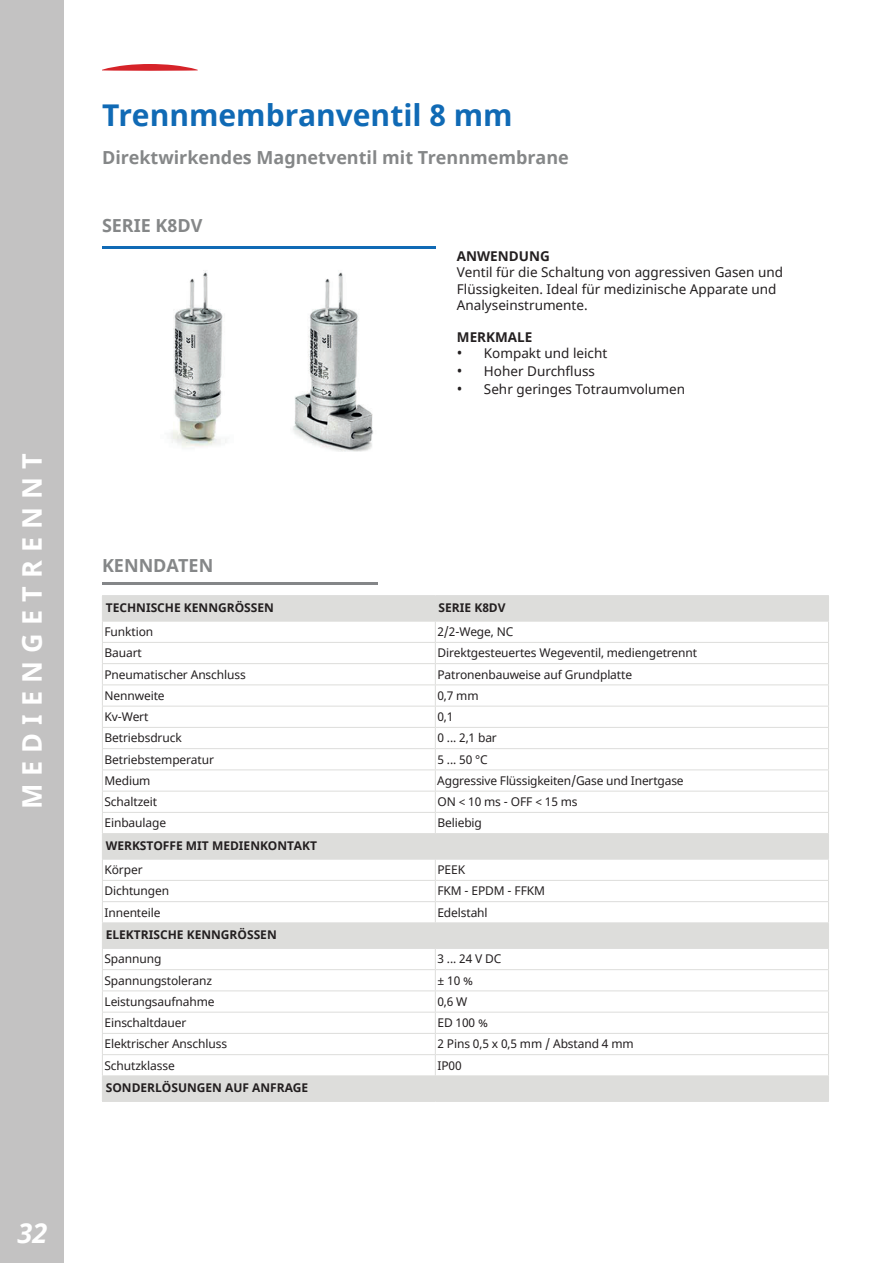
<style>
.page{position:relative;width:893px;height:1263px;background:#fff}
.page>*{position:absolute;margin:0;border:0;box-sizing:border-box;transform-origin:0 0}
.t1{font:700 30px "Noto Sans";color:#106ab5}
.t2{font:700 27px "Noto Sans";letter-spacing:.3em;color:#fff}
.t3{font:italic 700 27px "Noto Sans";color:#fff}
.t4{font:700 18px "Noto Sans";color:#858788}
.t5{font:13.5px/16.2px "Noto Sans";color:#231f20}
.t6{font:700 13.5px "Noto Sans";color:#231f20}
.t7{font:12px "Noto Sans";letter-spacing:-.01em;color:#231f20}
.t8{font:700 12px "Noto Sans";color:#231f20}
.s1{font-size:15px}
</style>
<div class="page">
<div style="left:0;top:0;width:64px;height:1263px;background:#c3c2c2"></div>
<svg style="left:102px;top:64px;width:96px;height:7px"></svg>
<hr style="left:102px;top:247px;width:334px;height:2px;background:#106ab5">
<img style="left:171px;top:270px;width:202px;height:182px">
<hr style="left:102px;top:583px;width:275px;height:2px;background:#848688">
<svg style="left:103px;top:596px;width:725px;height:505px"></svg>
<hr style="left:102px;top:595px;width:333px;height:1px;background:#dddddb">
<hr style="left:435px;top:595px;width:394px;height:1px;background:#dddddb">
<hr style="left:102px;top:642px;width:333px;height:1px;background:#dddddb">
<hr style="left:435px;top:642px;width:394px;height:1px;background:#dddddb">
<hr style="left:102px;top:663px;width:333px;height:1px;background:#dddddb">
<hr style="left:435px;top:663px;width:394px;height:1px;background:#dddddb">
<hr style="left:102px;top:685px;width:333px;height:1px;background:#dddddb">
<hr style="left:435px;top:685px;width:394px;height:1px;background:#dddddb">
<hr style="left:102px;top:706px;width:333px;height:1px;background:#dddddb">
<hr style="left:435px;top:706px;width:394px;height:1px;background:#dddddb">
<hr style="left:102px;top:727px;width:333px;height:1px;background:#dddddb">
<hr style="left:435px;top:727px;width:394px;height:1px;background:#dddddb">
<hr style="left:102px;top:748px;width:333px;height:1px;background:#dddddb">
<hr style="left:435px;top:748px;width:394px;height:1px;background:#dddddb">
<hr style="left:102px;top:770px;width:333px;height:1px;background:#dddddb">
<hr style="left:435px;top:770px;width:394px;height:1px;background:#dddddb">
<hr style="left:102px;top:791px;width:333px;height:1px;background:#dddddb">
<hr style="left:435px;top:791px;width:394px;height:1px;background:#dddddb">
<hr style="left:102px;top:812px;width:333px;height:1px;background:#dddddb">
<hr style="left:435px;top:812px;width:394px;height:1px;background:#dddddb">
<hr style="left:102px;top:880px;width:333px;height:1px;background:#dddddb">
<hr style="left:435px;top:880px;width:394px;height:1px;background:#dddddb">
<hr style="left:102px;top:901px;width:333px;height:1px;background:#dddddb">
<hr style="left:435px;top:901px;width:394px;height:1px;background:#dddddb">
<hr style="left:102px;top:969px;width:333px;height:1px;background:#dddddb">
<hr style="left:435px;top:969px;width:394px;height:1px;background:#dddddb">
<hr style="left:102px;top:991px;width:333px;height:1px;background:#dddddb">
<hr style="left:435px;top:991px;width:394px;height:1px;background:#dddddb">
<hr style="left:102px;top:1012px;width:333px;height:1px;background:#dddddb">
<hr style="left:435px;top:1012px;width:394px;height:1px;background:#dddddb">
<hr style="left:102px;top:1033px;width:333px;height:1px;background:#dddddb">
<hr style="left:435px;top:1033px;width:394px;height:1px;background:#dddddb">
<hr style="left:102px;top:1054px;width:333px;height:1px;background:#dddddb">
<hr style="left:435px;top:1054px;width:394px;height:1px;background:#dddddb">
<svg style="left:435px;top:596px;width:1px;height:505px"></svg>
<hr style="left:102px;top:621px;width:333px;height:1px;background:#dddddb">
<hr style="left:435px;top:621px;width:394px;height:1px;background:#dddddb">
<hr style="left:102px;top:833px;width:333px;height:1px;background:#dddddb">
<hr style="left:435px;top:833px;width:394px;height:1px;background:#dddddb">
<hr style="left:102px;top:859px;width:333px;height:1px;background:#dddddb">
<hr style="left:435px;top:859px;width:394px;height:1px;background:#dddddb">
<hr style="left:102px;top:923px;width:333px;height:1px;background:#dddddb">
<hr style="left:435px;top:923px;width:394px;height:1px;background:#dddddb">
<hr style="left:102px;top:1076px;width:333px;height:1px;background:#dddddb">
<hr style="left:435px;top:1076px;width:394px;height:1px;background:#dddddb">
<hr style="left:102px;top:948px;width:333px;height:1px;background:#dddddb">
<hr style="left:435px;top:948px;width:394px;height:1px;background:#dddddb">
<hr style="left:102px;top:1101px;width:333px;height:1px;background:#dddddb">
<hr style="left:435px;top:1101px;width:394px;height:1px;background:#dddddb">
<svg style="left:102px;top:596px;width:1px;height:505px"></svg>
<svg style="left:828px;top:596px;width:1px;height:505px"></svg>
<h2 class="t2" style="left:13px;top:809px;width:358px;rotate:-90deg">MEDIENGETRENNT</h2>
<h2 class="t3" style="left:17px;top:1214px;width:32px">32</h2>
<h1 class="t1" style="left:102px;top:94px;width:412px">Trennmembranventil 8 mm</h1>
<h3 class="t4" style="left:102px;top:145px;width:468px">Direktwirkendes Magnetventil mit Trennmembrane</h3>
<h3 class="t4" style="left:102px;top:213px;width:102px">SERIE K8DV</h3>
<h3 class="t4" style="left:102px;top:553px;width:113px">KENNDATEN</h3>
<p class="t6" style="left:457px;top:247px;width:94px">ANWENDUNG</p>
<p class="t5" style="left:457px;top:264px;width:327px">Ventil für die Schaltung von aggressiven Gasen und<br>Flüssigkeiten. Ideal für medizinische Apparate und<br>Analyseinstrumente.</p>
<p class="t6" style="left:457px;top:328px;width:77px">MERKMALE</p>
<p class="t5" style="left:457px;top:345px;width:152px"><span class="s1">•</span> Kompakt und leicht</p>
<p class="t5" style="left:457px;top:363px;width:140px"><span class="s1">•</span> Hoher Durchfluss</p>
<p class="t5" style="left:457px;top:381px;width:230px"><span class="s1">•</span> Sehr geringes Totraumvolumen</p>
<p class="t8" style="left:106px;top:599px;width:170px">TECHNISCHE KENNGRÖSSEN</p>
<p class="t8" style="left:439px;top:599px;width:68px">SERIE K8DV</p>
<p class="t7" style="left:104px;top:623px;width:50px">Funktion</p>
<p class="t7" style="left:437px;top:623px;width:77px">2/2-Wege, NC</p>
<p class="t7" style="left:104px;top:645px;width:39px">Bauart</p>
<p class="t7" style="left:437px;top:645px;width:261px">Direktgesteuertes Wegeventil, mediengetrennt</p>
<p class="t7" style="left:104px;top:666px;width:143px">Pneumatischer Anschluss</p>
<p class="t7" style="left:437px;top:666px;width:196px">Patronenbauweise auf Grundplatte</p>
<p class="t7" style="left:104px;top:687px;width:62px">Nennweite</p>
<p class="t7" style="left:437px;top:687px;width:43px">0,7 mm</p>
<p class="t7" style="left:104px;top:708px;width:45px">Kv-Wert</p>
<p class="t7" style="left:437px;top:708px;width:17px">0,1</p>
<p class="t7" style="left:104px;top:730px;width:79px">Betriebsdruck</p>
<p class="t7" style="left:437px;top:730px;width:61px">0 ... 2,1 bar</p>
<p class="t7" style="left:104px;top:751px;width:111px">Betriebstemperatur</p>
<p class="t7" style="left:437px;top:751px;width:52px">5 ... 50 °C</p>
<p class="t7" style="left:104px;top:772px;width:47px">Medium</p>
<p class="t7" style="left:437px;top:772px;width:248px">Aggressive Flüssigkeiten/Gase und Inertgase</p>
<p class="t7" style="left:104px;top:793px;width:54px">Schaltzeit</p>
<p class="t7" style="left:437px;top:793px;width:142px">ON &lt; 10 ms - OFF &lt; 15 ms</p>
<p class="t7" style="left:104px;top:815px;width:63px">Einbaulage</p>
<p class="t7" style="left:437px;top:815px;width:46px">Beliebig</p>
<p class="t8" style="left:106px;top:837px;width:213px">WERKSTOFFE MIT MEDIENKONTAKT</p>
<p class="t7" style="left:104px;top:861px;width:40px">Körper</p>
<p class="t7" style="left:437px;top:861px;width:29px">PEEK</p>
<p class="t7" style="left:104px;top:883px;width:66px">Dichtungen</p>
<p class="t7" style="left:437px;top:883px;width:109px">FKM - EPDM - FFKM</p>
<p class="t7" style="left:104px;top:904px;width:58px">Innenteile</p>
<p class="t7" style="left:437px;top:904px;width:52px">Edelstahl</p>
<p class="t8" style="left:106px;top:926px;width:172px">ELEKTRISCHE KENNGRÖSSEN</p>
<p class="t7" style="left:104px;top:951px;width:58px">Spannung</p>
<p class="t7" style="left:437px;top:951px;width:66px">3 ... 24 V DC</p>
<p class="t7" style="left:104px;top:972px;width:109px">Spannungstoleranz</p>
<p class="t7" style="left:437px;top:972px;width:37px">± 10 %</p>
<p class="t7" style="left:104px;top:993px;width:112px">Leistungsaufnahme</p>
<p class="t7" style="left:437px;top:993px;width:32px">0,6 W</p>
<p class="t7" style="left:104px;top:1014px;width:83px">Einschaltdauer</p>
<p class="t7" style="left:437px;top:1014px;width:52px">ED 100 %</p>
<p class="t7" style="left:104px;top:1036px;width:124px">Elektrischer Anschluss</p>
<p class="t7" style="left:437px;top:1036px;width:198px">2 Pins 0,5 x 0,5 mm / Abstand 4 mm</p>
<p class="t7" style="left:104px;top:1057px;width:72px">Schutzklasse</p>
<p class="t7" style="left:437px;top:1057px;width:26px">IP00</p>
<p class="t8" style="left:106px;top:1079px;width:204px">SONDERLÖSUNGEN AUF ANFRAGE</p>
</div>
